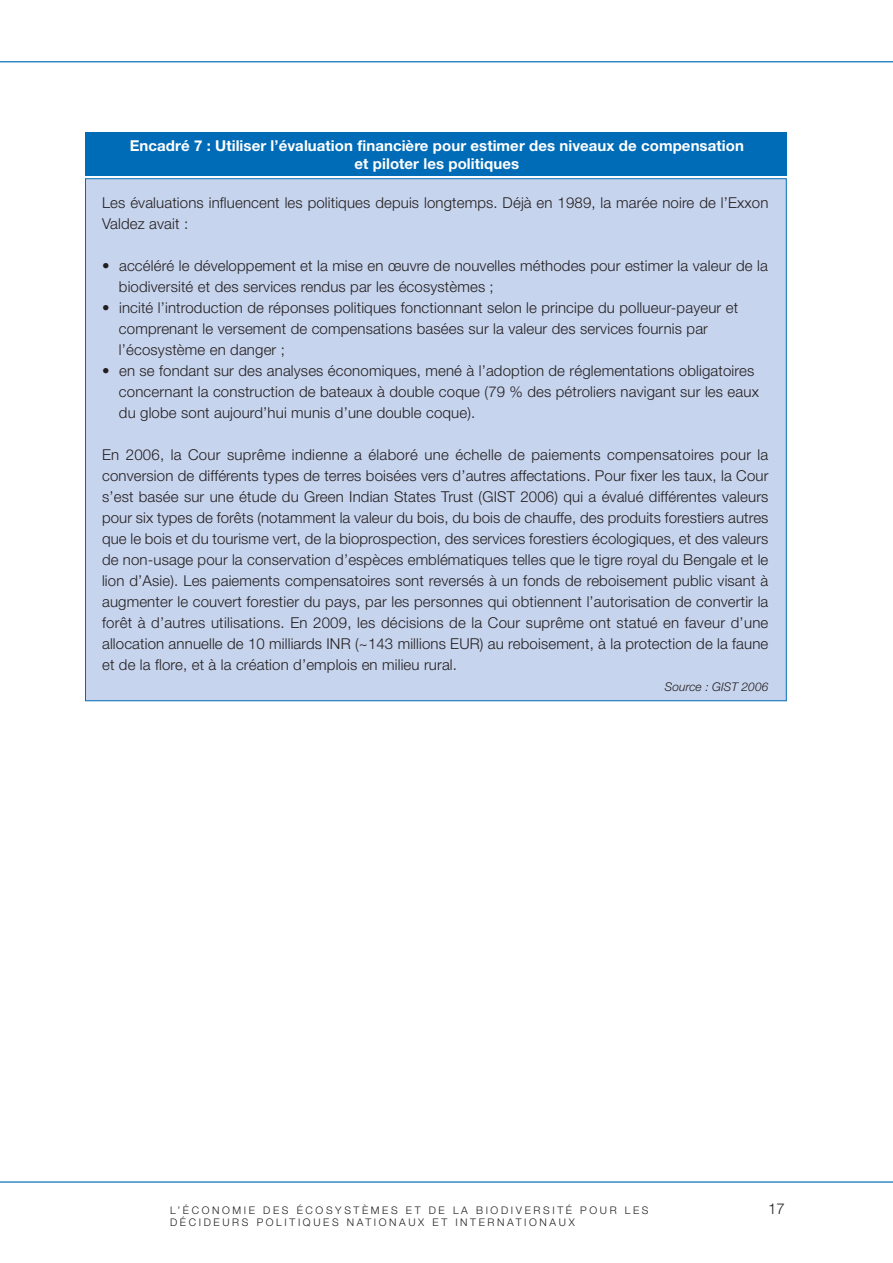
<style>
.page{position:relative;width:893px;height:1263px;background:#fff}
.page>*{position:absolute;margin:0;border:0;box-sizing:border-box;transform-origin:0 0}
.t1{font:300 15px/21px "Helvetica Neue";letter-spacing:.01em;color:#231f20}
.t2{font:700 15px/18px "Helvetica Neue";letter-spacing:.005em;color:#fff;text-align:center}
.t3{font:italic 300 12px "Helvetica Neue";letter-spacing:.005em;color:#231f20}
.t4{font:300 10.5px "Helvetica Neue";letter-spacing:.25em;color:#231f20}
</style>
<div class="page">
<div style="left:86px;top:179px;width:700px;height:521px;background:#c7d4ed"></div>
<div style="left:85px;top:132px;width:702px;height:43px;background:#006cb7"></div>
<hr style="left:0;top:61px;width:892px;height:1px;background:#006cb7">
<hr style="left:0;top:1181px;width:892px;height:2px;background:#006cb7">
<p class="t2" style="left:130px;top:138px;width:615px">Encadré 7 : Utiliser l’évaluation financière pour estimer des niveaux de compensation et piloter les politiques</p>
<p class="t1" style="left:102px;top:193px;width:668px">Les évaluations influencent les politiques depuis longtemps. Déjà en 1989, la marée noire de l’Exxon<br>Valdez avait :</p>
<p class="t1" style="left:119px;top:256px;width:650px;text-indent:-17px">• accéléré le développement et la mise en œuvre de nouvelles méthodes pour estimer la valeur de la biodiversité et des services rendus par les écosystèmes ;</p>
<p class="t1" style="left:119px;top:298px;width:621px;text-indent:-17px">• incité l’introduction de réponses politiques fonctionnant selon le principe du pollueur-payeur et comprenant le versement de compensations basées sur la valeur des services fournis par l’écosystème en danger ;</p>
<p class="t1" style="left:119px;top:361px;width:641px;text-indent:-17px">• en se fondant sur des analyses économiques, mené à l’adoption de réglementations obligatoires concernant la construction de bateaux à double coque (79 % des pétroliers navigant sur les eaux du globe sont aujourd’hui munis d’une double coque).</p>
<p class="t1" style="left:102px;top:445px;width:668px;text-align:justify">En 2006, la Cour suprême indienne a élaboré une échelle de paiements compensatoires pour la conversion de différents types de terres boisées vers d’autres affectations. Pour fixer les taux, la Cour s’est basée sur une étude du Green Indian States Trust (GIST 2006) qui a évalué différentes valeurs pour six types de forêts (notamment la valeur du bois, du bois de chauffe, des produits forestiers autres que le bois et du tourisme vert, de la bioprospection, des services forestiers écologiques, et des valeurs de non-usage pour la conservation d’espèces emblématiques telles que le tigre royal du Bengale et le lion d’Asie). Les paiements compensatoires sont reversés à un fonds de reboisement public visant à augmenter le couvert forestier du pays, par les personnes qui obtiennent l’autorisation de convertir la forêt à d’autres utilisations. En 2009, les décisions de la Cour suprême ont statué en faveur d’une allocation annuelle de 10 milliards INR (~143 millions EUR) au reboisement, à la protection de la faune et de la flore, et à la création d’emplois en milieu rural.</p>
<p class="t3" style="left:665px;top:682px;width:105px">Source : GIST 2006</p>
<p class="t4" style="left:170px;top:1206px;width:480px">L’ÉCONOMIE DES ÉCOSYSTÈMES ET DE LA BIODIVERSITÉ POUR LES</p>
<p class="t1" style="left:768px;top:1199px;width:18px">17</p>
<p class="t4" style="left:170px;top:1218px;width:406px">DÉCIDEURS POLITIQUES NATIONAUX ET INTERNATIONAUX</p>
</div>
